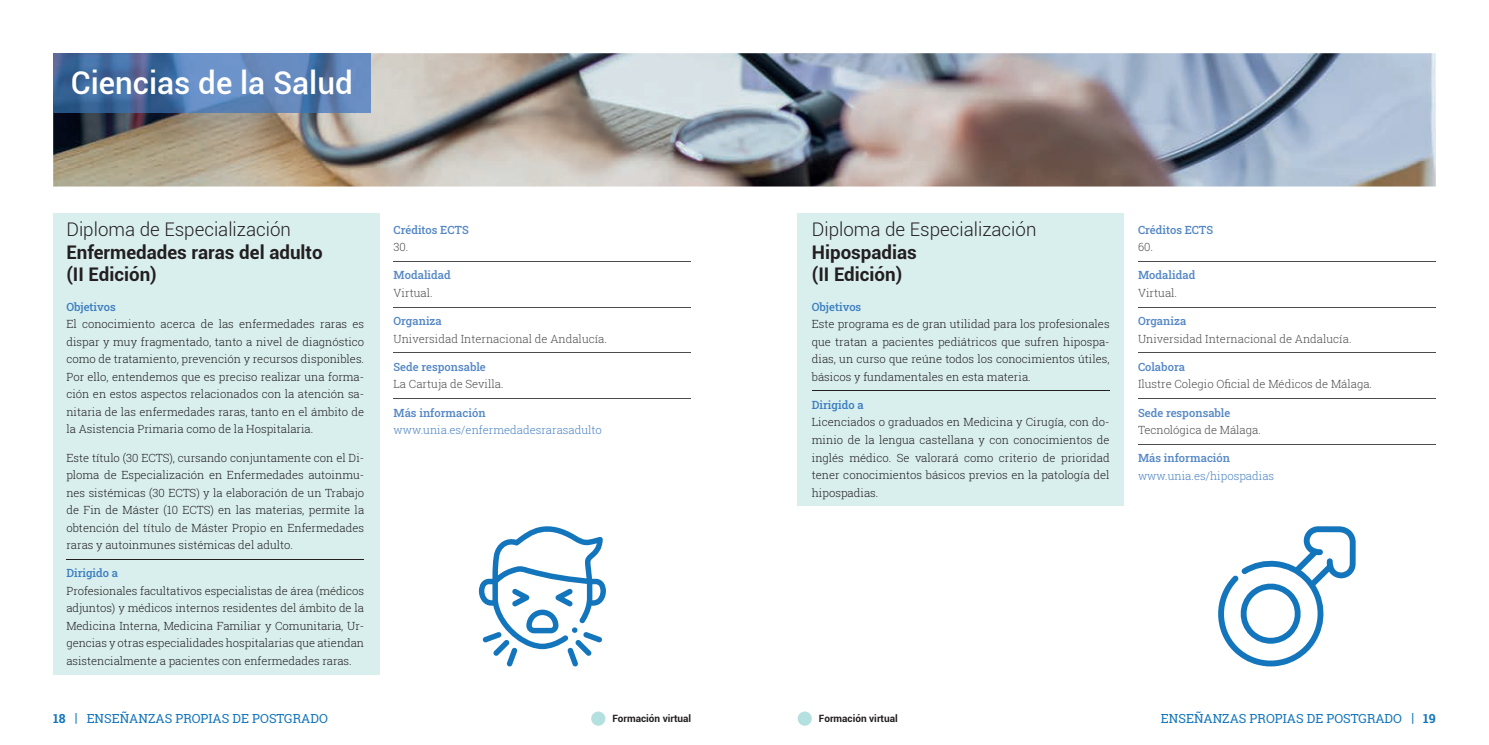
<style>
.page{position:relative;width:1489px;height:745px;background:#fff}
.page>*{position:absolute;margin:0;border:0;box-sizing:border-box;transform-origin:0 0}
.t1{font:500 31.25px "Roboto";color:#fff}
.t2{font:700 18.75px/22.5px "Roboto";color:#231f20}
.t3{font:300 18.75px "Roboto";color:#231f20}
.t4{font:12.5px "Roboto Slab";color:#1375bc}
.t5{font:300 11.25px/17.5px "Roboto Slab";color:#231f20;text-align:justify}
.t6{font:300 11.25px "Roboto Slab";color:#4b4c4d}
.t7{font:500 11.25px "Roboto Slab";color:#5487c6}
.t8{font:300 11.25px "Roboto Slab";color:#4a83c4}
.t9{font:500 11.25px "Roboto Slab";color:#3c7ec1}
.t10{font:700 10px "Roboto";color:#231f20}
.s1{font-weight:700}
.s2{font-weight:500}
</style>
<div class="page">
<div style="left:591px;top:711px;width:14px;height:14px;background:#b5e0e0;border-radius:50%"></div>
<div style="left:797px;top:711px;width:14px;height:14px;background:#b5e0e0;border-radius:50%"></div>
<img style="left:53px;top:53px;width:1382px;height:133px">
<img style="left:53px;top:53px;width:317px;height:59px">
<hr style="left:393px;top:261px;width:298px;height:1px;background:#4b4c4d">
<hr style="left:393px;top:307px;width:298px;height:1px;background:#4b4c4d">
<hr style="left:393px;top:352px;width:298px;height:1px;background:#4b4c4d">
<hr style="left:393px;top:398px;width:298px;height:1px;background:#4b4c4d">
<div style="left:53px;top:213px;width:326px;height:461px;background:#d9efee"></div>
<hr style="left:66px;top:558px;width:298px;height:1px;background:#231f20">
<hr style="left:1137px;top:261px;width:298px;height:1px;background:#4b4c4d">
<hr style="left:1137px;top:307px;width:298px;height:1px;background:#4b4c4d">
<hr style="left:1137px;top:352px;width:298px;height:1px;background:#4b4c4d">
<hr style="left:1137px;top:398px;width:298px;height:1px;background:#4b4c4d">
<hr style="left:1137px;top:443px;width:298px;height:1px;background:#4b4c4d">
<div style="left:797px;top:213px;width:326px;height:292px;background:#d9efee"></div>
<hr style="left:811px;top:390px;width:298px;height:1px;background:#231f20">
<svg style="left:479px;top:526px;width:127px;height:140px"></svg>
<svg style="left:1218px;top:526px;width:137px;height:140px"></svg>
<h1 class="t1" style="left:71px;top:61px;width:283px">Ciencias de la Salud</h1>
<h2 class="t3" style="left:66px;top:216px;width:226px">Diploma de Especialización</h2>
<h2 class="t2" style="left:66px;top:240px;width:258px">Enfermedades raras del adulto (II Edición)</h2>
<p class="t9" style="left:66px;top:299px;width:51px">Objetivos</p>
<p class="t5" style="left:66px;top:315px;width:299px">El conocimiento acerca de las enfermedades raras es dispar y muy fragmentado, tanto a nivel de diagnóstico como de tratamiento, prevención y recursos disponibles.<br>Por ello, entendemos que es preciso realizar una forma&shy;ción en estos aspectos relacionados con la atención sa&shy;nitaria de las enfermedades raras, tanto en el ámbito de la Asistencia Primaria como de la Hospitalaria.</p>
<p class="t5" style="left:66px;top:448px;width:299px">Este título (30 ECTS), cursando conjuntamente con el Di&shy;ploma de Especialización en Enfermedades autoinmu&shy;nes sistémicas (30 ECTS) y la elaboración de un Trabajo de Fin de Máster (10 ECTS) en las materias, permite la obtención del título de Máster Propio en Enfermedades raras y autoinmunes sistémicas del adulto.</p>
<p class="t9" style="left:66px;top:565px;width:53px">Dirigido a</p>
<p class="t5" style="left:66px;top:581px;width:299px">Profesionales facultativos especialistas de área (médicos adjuntos) y médicos internos residentes del ámbito de la Medicina Interna, Medicina Familiar y Comunitaria, Ur&shy;gencias y otras especialidades hospitalarias que atiendan asistencialmente a pacientes con enfermedades raras.</p>
<p class="t7" style="left:393px;top:222px;width:77px">Créditos ECTS</p>
<p class="t6" style="left:393px;top:239px;width:16px">30.</p>
<p class="t7" style="left:393px;top:267px;width:59px">Modalidad</p>
<p class="t6" style="left:393px;top:285px;width:41px">Virtual.</p>
<p class="t7" style="left:393px;top:313px;width:50px">Organiza</p>
<p class="t6" style="left:393px;top:330px;width:215px">Universidad Internacional de Andalucía.</p>
<p class="t7" style="left:393px;top:359px;width:94px">Sede responsable</p>
<p class="t6" style="left:393px;top:376px;width:112px">La Cartuja de Sevilla.</p>
<p class="t7" style="left:393px;top:404px;width:94px">Más información</p>
<p class="t8" style="left:393px;top:422px;width:210px">www.unia.es/enfermedadesrarasadulto</p>
<h2 class="t3" style="left:811px;top:216px;width:226px">Diploma de Especialización</h2>
<h2 class="t2" style="left:811px;top:240px;width:107px">Hipospadias (II Edición)</h2>
<p class="t9" style="left:811px;top:299px;width:51px">Objetivos</p>
<p class="t5" style="left:811px;top:315px;width:299px">Este programa es de gran utilidad para los profesionales que tratan a pacientes pediátricos que sufren hipospa&shy;dias, un curso que reúne todos los conocimientos útiles, básicos y fundamentales en esta materia.</p>
<p class="t9" style="left:811px;top:397px;width:53px">Dirigido a</p>
<p class="t5" style="left:811px;top:413px;width:299px">Licenciados o graduados en Medicina y Cirugía, con do&shy;minio de la lengua castellana y con conocimientos de inglés médico. Se valorará como criterio de prioridad tener conocimientos básicos previos en la patología del hipospadias.</p>
<p class="t7" style="left:1137px;top:222px;width:77px">Créditos ECTS</p>
<p class="t6" style="left:1137px;top:239px;width:17px">60.</p>
<p class="t7" style="left:1137px;top:267px;width:59px">Modalidad</p>
<p class="t6" style="left:1137px;top:285px;width:41px">Virtual.</p>
<p class="t7" style="left:1137px;top:313px;width:50px">Organiza</p>
<p class="t6" style="left:1137px;top:330px;width:215px">Universidad Internacional de Andalucía.</p>
<p class="t7" style="left:1137px;top:359px;width:49px">Colabora</p>
<p class="t6" style="left:1137px;top:376px;width:236px">Ilustre Colegio Oficial de Médicos de Málaga.</p>
<p class="t7" style="left:1137px;top:404px;width:94px">Sede responsable</p>
<p class="t6" style="left:1137px;top:422px;width:124px">Tecnológica de Málaga.</p>
<p class="t7" style="left:1137px;top:450px;width:94px">Más información</p>
<p class="t8" style="left:1137px;top:467px;width:138px">www.unia.es/hipospadias</p>
<p class="t4" style="left:53px;top:709px;width:276px"><span class="s1">18</span> <span class="s2">|</span> ENSEÑANZAS PROPIAS DE POSTGRADO</p>
<p class="t10" style="left:612px;top:711px;width:80px">Formación virtual</p>
<p class="t10" style="left:819px;top:711px;width:80px">Formación virtual</p>
<p class="t4" style="left:1160px;top:709px;width:276px">ENSEÑANZAS PROPIAS DE POSTGRADO <span class="s2">|</span> <span class="s1">19</span></p>
</div>
